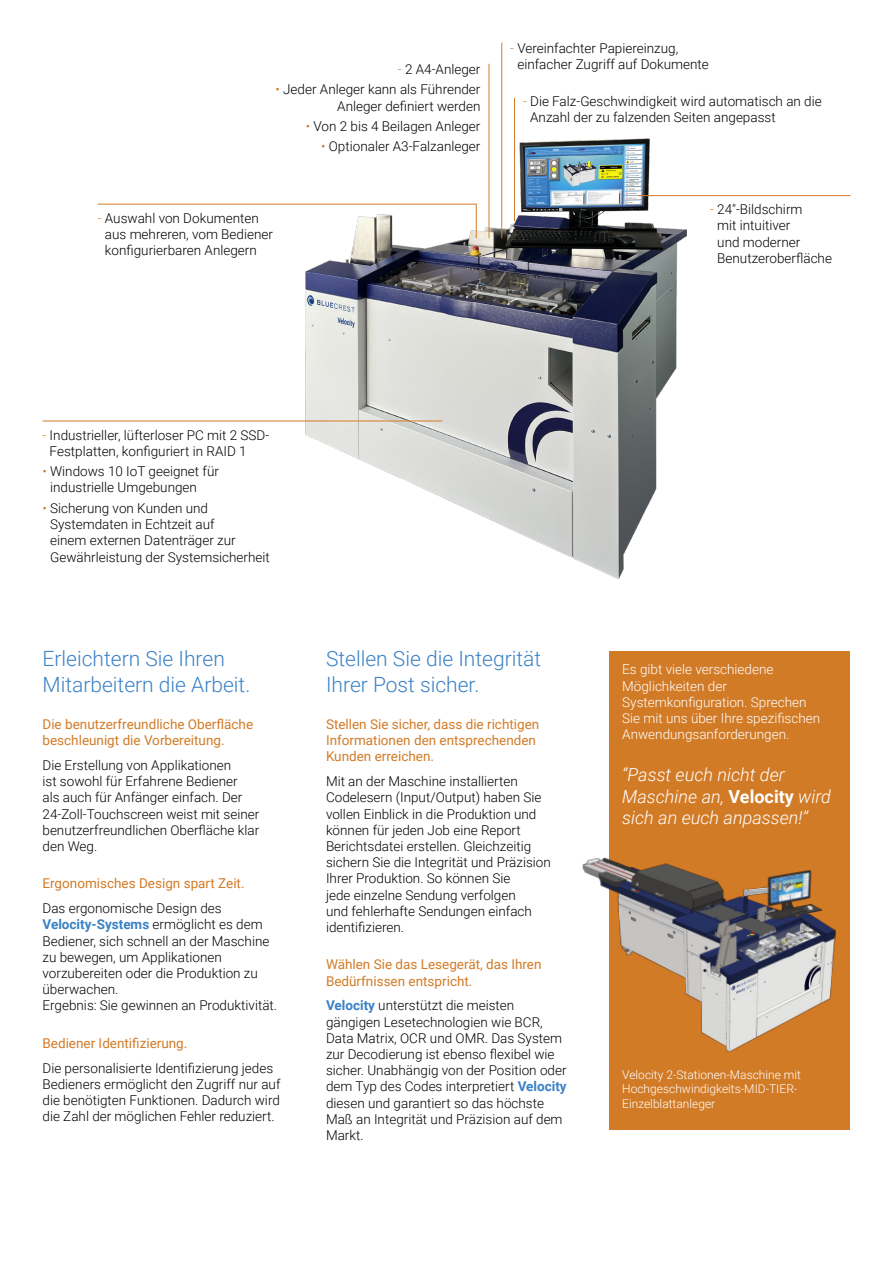
<style>
.page{position:relative;width:893px;height:1263px;background:#fff}
.page>*{position:absolute;margin:0;border:0;box-sizing:border-box;transform-origin:0 0}
.t1{font:300 21px/25.2px "Roboto";color:#3a81c5}
.t2{font:italic 300 18px/21.6px "Roboto";color:#fff}
.t3{font:300 13.5px/16.2px "Roboto";color:#000}
.t4{font:13.5px/16.2px "Roboto";color:#d27b27}
.t5{font:300 13.5px/16.2px "Roboto";color:#fff}
.t6{font:300 12px/14.4px "Roboto";color:#fff}
.s1{color:#d27b27}
.s2{font-weight:700;color:#3a81c5}
.s3{font-weight:700;font-style:normal}
</style>
<div class="page">
<div style="left:609px;top:651px;width:241px;height:479px;background:#d27b27"></div>
<img style="left:583px;top:858px;width:253px;height:195px">
<img style="left:304px;top:138px;width:383px;height:440px">
<hr style="left:638px;top:195px;width:212px;height:1px;background:#d27b27">
<hr style="left:43px;top:421px;width:399px;height:1px;background:#d27b27">
<svg style="left:97px;top:203px;width:380px;height:36px"></svg>
<hr style="left:489px;top:64px;width:1px;height:174px;background:#d27b27">
<hr style="left:501px;top:43px;width:1px;height:195px;background:#d27b27">
<hr style="left:514px;top:98px;width:1px;height:123px;background:#d27b27">
<p class="t3" style="left:398px;top:61px;width:84px"><span class="s1">-</span> 2 A4-Anleger</p>
<p class="t3" style="left:276px;top:81px;width:206px;text-align:right"><span class="s1">•</span> Jeder Anleger kann als Führender<br>Anleger definiert werden</p>
<p class="t3" style="left:306px;top:118px;width:176px"><span class="s1">•</span> Von 2 bis 4 Beilagen Anleger</p>
<p class="t3" style="left:321px;top:138px;width:161px"><span class="s1">•</span> Optionaler A3-Falzanleger</p>
<p class="t3" style="left:105px;top:209px;width:170px;text-indent:-7px"><span class="s1">-</span> Auswahl von Dokumenten aus mehreren, vom Bediener konfigurierbaren Anlegern</p>
<p class="t3" style="left:517px;top:39px;width:193px;text-indent:-7px"><span class="s1">-</span> Vereinfachter Papiereinzug, einfacher Zugriff auf Dokumente</p>
<p class="t3" style="left:530px;top:92px;width:293px;text-indent:-7px"><span class="s1">-</span> Die Falz-Geschwindigkeit wird automatisch an die<br>Anzahl der zu falzenden Seiten angepasst</p>
<p class="t3" style="left:717px;top:201px;width:116px;text-indent:-7px"><span class="s1">-</span> 24"-Bildschirm<br>mit intuitiver<br>und moderner<br>Benutzeroberfläche</p>
<p class="t3" style="left:50px;top:426px;width:221px;text-indent:-7px"><span class="s1">-</span> Industrieller, lüfterloser PC mit 2 SSD-<br>Festplatten, konfiguriert in RAID 1</p>
<p class="t3" style="left:50px;top:463px;width:170px;text-indent:-8px"><span class="s1">•</span> Windows 10 IoT geeignet für industrielle Umgebungen</p>
<p class="t3" style="left:50px;top:499px;width:221px;text-indent:-8px"><span class="s1">•</span> Sicherung von Kunden und<br>Systemdaten in Echtzeit auf<br>einem externen Datenträger zur<br>Gewährleistung der Systemsicherheit</p>
<h1 class="t1" style="left:43px;top:645px;width:209px">Erleichtern Sie Ihren<br>Mitarbeitern die Arbeit.</h1>
<p class="t4" style="left:43px;top:716px;width:212px">Die benutzerfreundliche Oberfläche beschleunigt die Vorbereitung.</p>
<p class="t3" style="left:43px;top:756px;width:218px">Die Erstellung von Applikationen<br>ist sowohl für Erfahrene Bediener<br>als auch für Anfänger einfach. Der<br>24-Zoll-Touchscreen weist mit seiner benutzerfreundlichen Oberfläche klar den Weg.</p>
<p class="t4" style="left:43px;top:875px;width:204px">Ergonomisches Design spart Zeit.</p>
<p class="t3" style="left:43px;top:900px;width:236px">Das ergonomische Design des<br><span class="s2">Velocity-Systems</span> ermöglicht es dem<br>Bediener, sich schnell an der Maschine zu bewegen, um Applikationen vorzubereiten oder die Produktion zu überwachen.<br>Ergebnis: Sie gewinnen an Produktivität.</p>
<p class="t4" style="left:43px;top:1034px;width:146px">Bediener Identifizierung.</p>
<p class="t3" style="left:43px;top:1059px;width:239px">Die personalisierte Identifizierung jedes Bedieners ermöglicht den Zugriff nur auf die benötigten Funktionen. Dadurch wird die Zahl der möglichen Fehler reduziert.</p>
<h1 class="t1" style="left:326px;top:645px;width:217px">Stellen Sie die Integrität<br>Ihrer Post sicher.</h1>
<p class="t4" style="left:326px;top:716px;width:215px">Stellen Sie sicher, dass die richtigen<br>Informationen den entsprechenden<br>Kunden erreichen.</p>
<p class="t3" style="left:326px;top:773px;width:226px">Mit an der Maschine installierten Codelesern (Input/Output) haben Sie vollen Einblick in die Produktion und können für jeden Job eine Report Berichtsdatei erstellen. Gleichzeitig sichern Sie die Integrität und Präzision Ihrer Produktion. So können Sie<br>jede einzelne Sendung verfolgen<br>und fehlerhafte Sendungen einfach identifizieren.</p>
<p class="t4" style="left:326px;top:956px;width:217px">Wählen Sie das Lesegerät, das Ihren<br>Bedürfnissen entspricht.</p>
<p class="t3" style="left:326px;top:997px;width:242px"><span class="s2">Velocity</span> unterstützt die meisten gängigen Lesetechnologien wie BCR, Data Matrix, OCR und OMR. Das System zur Decodierung ist ebenso flexibel wie sicher. Unabhängig von der Position oder dem Typ des Codes interpretiert <span class="s2">Velocity </span>diesen und garantiert so das höchste Maß an Integrität und Präzision auf dem Markt.</p>
<p class="t5" style="left:622px;top:661px;width:199px">Es gibt viele verschiedene<br>Möglichkeiten der<br>Systemkonfiguration. Sprechen<br>Sie mit uns über Ihre spezifischen<br>Anwendungsanforderungen.</p>
<h2 class="t2" style="left:622px;top:763px;width:210px">“Passt euch nicht der<br>Maschine an, <span class="s3">Velocity</span> wird sich an euch anpassen!’’</h2>
<p class="t6" style="left:622px;top:1067px;width:180px">Velocity 2-Stationen-Maschine mit<br>Hochgeschwindigkeits-MID-TIER-<br>Einzelblattanleger</p>
</div>
